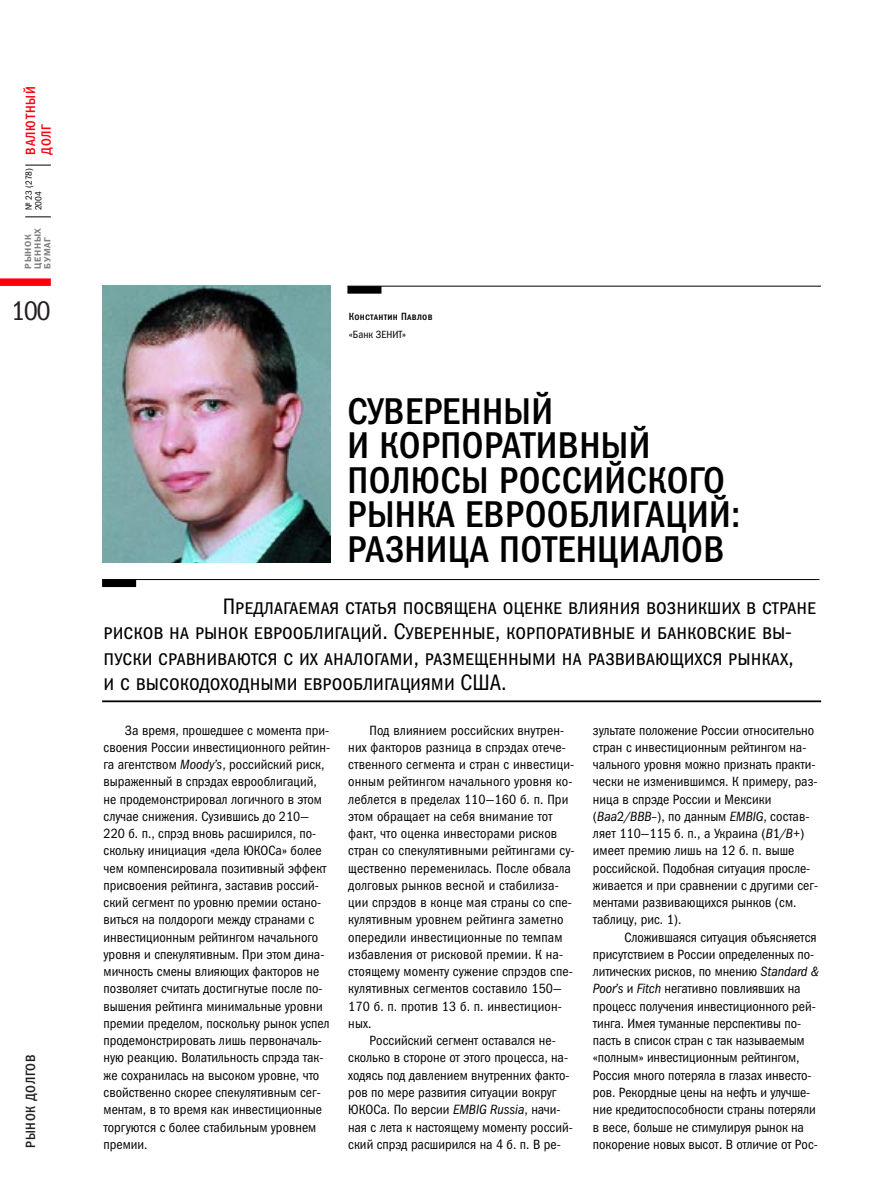
<style>
.page{position:relative;width:872px;height:1199px;background:#fff}
.page>*{position:absolute;margin:0;border:0;box-sizing:border-box;transform-origin:0 0}
.t1{font:37.5px/34.5px "Franklin Gothic Medi Cond C";letter-spacing:.01em;color:#000}
.t2{font:27px "Franklin Gothic Book Cond C";color:#231f20}
.t3{font:22.5px/25.5px "Franklin Gothic Book Cond SCC";color:#000}
.t4{font:13.5px/17.2px "Franklin Gothic Book Cond C";color:#000}
.t5{font:13.5px/15.8px "Franklin Gothic Medi Cond C";letter-spacing:.055em;color:#ff000f}
.t6{font:13.5px "Franklin Gothic Medi Cond C";letter-spacing:.055em;color:#231f20}
.t7{font:10.5px "Franklin Gothic Medi Cond SCC";letter-spacing:.025em;color:#000}
.t8{font:10.5px "Franklin Gothic Book Cond C";color:#000}
.t9{font:9px/9.8px "Franklin Gothic Demi C";letter-spacing:.06em;color:#808080}
.t10{font:9px/9.8px "Franklin Gothic Book Cond C";color:#000}
.s1{font-style:italic}
</style>
<div class="page">
<div style="left:0;top:278px;width:51px;height:8px;background:#ff000f"></div>
<svg style="left:25px;top:217px;width:26px;height:1px"></svg>
<svg style="left:25px;top:165px;width:26px;height:1px"></svg>
<img style="left:102px;top:286px;width:228px;height:276px">
<hr style="left:102px;top:700px;width:719px;height:2px;background:#000">
<div style="left:102px;top:579px;width:34px;height:8px;background:#000"></div>
<hr style="left:102px;top:579px;width:717px;height:1px;background:#000">
<div style="left:347px;top:286px;width:34px;height:8px;background:#000"></div>
<hr style="left:347px;top:286px;width:474px;height:1px;background:#000">
<p class="t5" style="left:24px;top:154px;width:69px;rotate:-90deg">ВАЛЮТНЫЙ<br>ДОЛГ</p>
<p class="t10" style="left:25px;top:210px;width:44px;rotate:-90deg">№ 23 (278)<br>2004</p>
<p class="t9" style="left:24px;top:269px;width:42px;rotate:-90deg">РЫНОК<br>ЦЕННЫХ<br>БУМАГ</p>
<h2 class="t2" style="left:11px;top:301px;width:42px">100</h2>
<p class="t6" style="left:26px;top:1147px;width:95px;rotate:-90deg">РЫНОК ДОЛГОВ</p>
<p class="t7" style="left:349px;top:311px;width:85px">Константин Павлов</p>
<p class="t8" style="left:349px;top:330px;width:59px">«Банк ЗЕНИТ»</p>
<h1 class="t1" style="left:347px;top:398px;width:394px">СУВЕРЕННЫЙ<br>И КОРПОРАТИВНЫЙ<br>ПОЛЮСЫ РОССИЙСКОГО<br>РЫНКА ЕВРООБЛИГАЦИЙ:<br>РАЗНИЦА ПОТЕНЦИАЛОВ</h1>
<p class="t3" style="left:104px;top:593px;width:714px;text-indent:119px">Предлагаемая статья посвящена оценке влияния возникших в стране рисков на рынок еврооблигаций. Суверенные, корпоративные и банковские вы&shy;пуски сравниваются с их аналогами, размещенными на развивающихся рынках,<br>и с высокодоходными еврооблигациями США.</p>
<p class="t4" style="left:104px;top:722px;width:228px;text-indent:21px">За время, прошедшее с момента при&shy;своения России инвестиционного рейтин&shy;га агентством <span class="s1">Moody’s</span>, российский риск, выраженный в спрэдах еврооблигаций, не продемонстрировал логичного в этом случае снижения. Сузившись до 210— 220 б. п., спрэд вновь расширился, по&shy;скольку инициация «дела ЮКОСа» более чем компенсировала позитивный эффект присвоения рейтинга, заставив россий&shy;ский сегмент по уровню премии остано&shy;виться на полдороги между странами с инвестиционным рейтингом начального уровня и спекулятивным. При этом дина&shy;мичность смены влияющих факторов не позволяет считать достигнутые после по&shy;вышения рейтинга минимальные уровни премии пределом, поскольку рынок успел продемонстрировать лишь первоначаль&shy;ную реакцию. Волатильность спрэда так&shy;же сохранилась на высоком уровне, что свойственно скорее спекулятивным сег&shy;ментам, в то время как инвестиционные торгуются с более стабильным уровнем премии.</p>
<p class="t4" style="left:348px;top:722px;width:228px;text-indent:21px">Под влиянием российских внутрен&shy;них факторов разница в спрэдах отече&shy;ственного сегмента и стран с инвестици&shy;онным рейтингом начального уровня ко&shy;леблется в пределах 110—160 б. п. При этом обращает на себя внимание тот факт, что оценка инвесторами рисков стран со спекулятивными рейтингами су&shy;щественно переменилась. После обвала долговых рынков весной и стабилиза&shy;ции спрэдов в конце мая страны со спе&shy;кулятивным уровнем рейтинга заметно опередили инвестиционные по темпам избавления от рисковой премии. К на&shy;стоящему моменту сужение спрэдов спе&shy;кулятивных сегментов составило 150— 170 б. п. против 13 б. п. инвестицион&shy;ных.</p>
<p class="t4" style="left:348px;top:1033px;width:226px;text-indent:21px">Российский сегмент оставался не&shy;сколько в стороне от этого процесса, на&shy;ходясь под давлением внутренних факто&shy;ров по мере развития ситуации вокруг ЮКОСа. По версии <span class="s1">EMBIG Russia</span>, начи&shy;ная с лета к настоящему моменту россий&shy;ский спрэд расширился на 4 б. п. В ре-</p>
<p class="t4" style="left:593px;top:722px;width:227px">зультате положение России относительно стран с инвестиционным рейтингом на&shy;чального уровня можно признать практи&shy;чески не изменившимся. К примеру, раз&shy;ница в спрэде России и Мексики (<span class="s1">Ваа</span>2<span class="s1">/ВВВ</span>–), по данным <span class="s1">EMBIG</span>, состав&shy;ляет 110—115 б. п., а Украина (<span class="s1">В</span>1<span class="s1">/В</span>+) имеет премию лишь на 12 б. п. выше российской. Подобная ситуация просле&shy;живается и при сравнении с другими сег&shy;ментами развивающихся рынков (см. таблицу, рис. 1).</p>
<p class="t4" style="left:593px;top:929px;width:227px;text-indent:31px">Сложившаяся ситуация объясняется присутствием в России определенных по&shy;литических рисков, по мнению <span class="s1">Standard &amp; Poor’s</span> и <span class="s1">Fitch</span> негативно повлиявших на процесс получения инвестиционного рей&shy;тинга. Имея туманные перспективы по&shy;пасть в список стран с так называемым «полным» инвестиционным рейтингом, Россия много потеряла в глазах инвесто&shy;ров. Рекордные цены на нефть и улучше&shy;ние кредитоспособности страны потеряли в весе, больше не стимулируя рынок на покорение новых высот. В отличие от Рос-</p>
</div>
